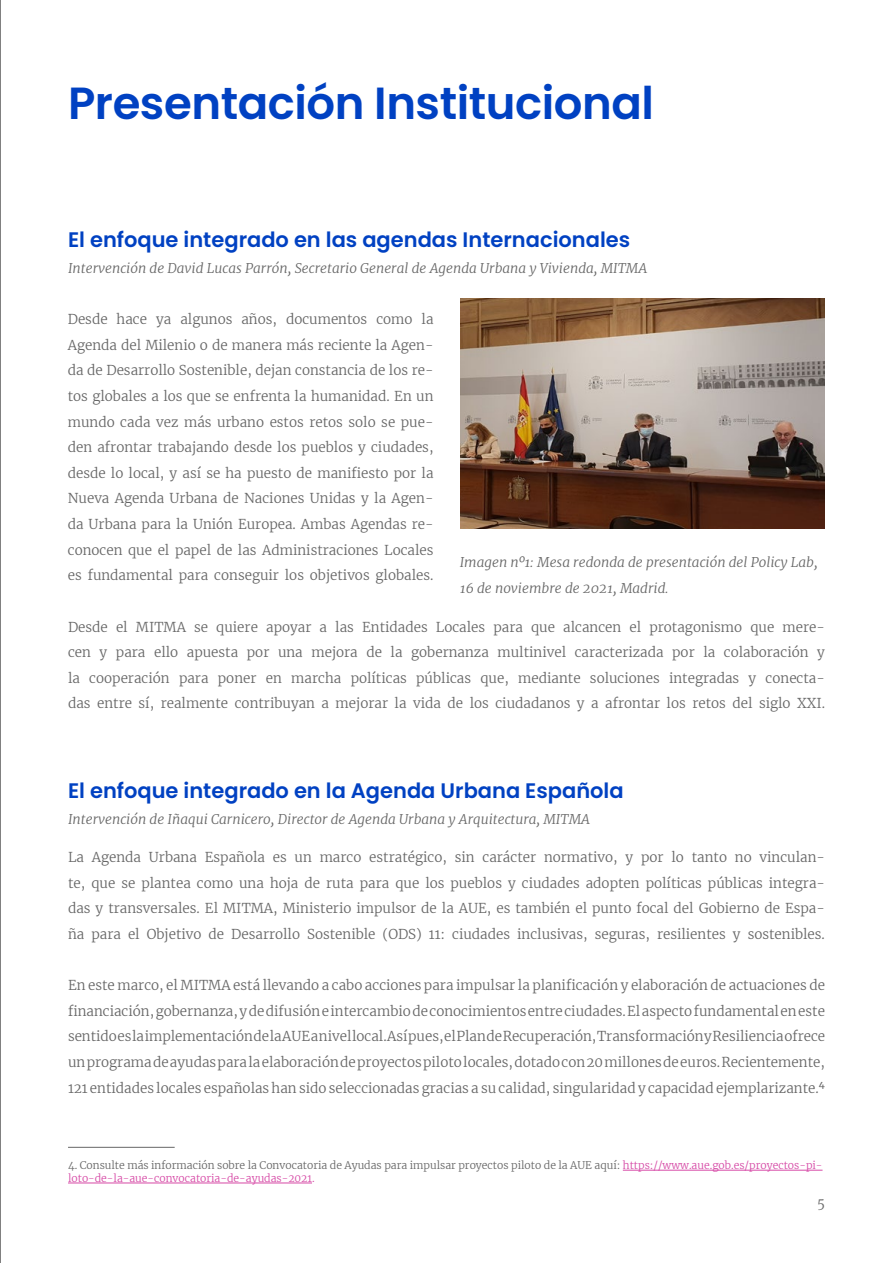
<style>
.page{position:relative;width:893px;height:1263px;background:#fff}
.page>*{position:absolute;margin:0;border:0;box-sizing:border-box;transform-origin:0 0}
.t1{font:600 45px "Poppins";letter-spacing:-.01em;color:#0041c2}
.t2{font:600 21px "Poppins";color:#0041c2}
.t3{font:300 13.5px/25.7px "Merriweather";color:#666;text-align:justify}
.t4{font:italic 300 13.5px/25.7px "Merriweather";color:#666}
.t5{font:300 10.5px/12.8px "Merriweather";color:#666}
.s1{color:#d649a6}
</style>
<div class="page">
<img style="left:460px;top:299px;width:365px;height:229px">
<hr style="left:623px;top:1170px;width:199px;height:1px;background:#d649a6">
<hr style="left:68px;top:1183px;width:244px;height:1px;background:#d649a6">
<hr style="left:68px;top:1147px;width:107px;height:1px;background:#666">
<hr style="left:0;top:0;width:1px;height:1263px;background:#000">
<h1 class="t1" style="left:68px;top:77px;width:587px">Presentación Institucional</h1>
<h2 class="t2" style="left:68px;top:228px;width:564px">El enfoque integrado en las agendas Internacionales</h2>
<p class="t4" style="left:68px;top:255px;width:581px">Intervención de David Lucas Parrón, Secretario General de Agenda Urbana y Vivienda, MITMA</p>
<p class="t3" style="left:68px;top:306px;width:367px">Desde hace ya algunos años, documentos como la Agenda del Milenio o de manera más reciente la Agen&shy;da de Desarrollo Sostenible, dejan constancia de los re&shy;tos globales a los que se enfrenta la humanidad. En un mundo cada vez más urbano estos retos solo se pue&shy;den afrontar trabajando desde los pueblos y ciudades, desde lo local, y así se ha puesto de manifiesto por la Nueva Agenda Urbana de Naciones Unidas y la Agen&shy;da Urbana para la Unión Europea. Ambas Agendas re&shy;conocen que el papel de las Administraciones Locales es fundamental para conseguir los objetivos globales.</p>
<p class="t4" style="left:460px;top:549px;width:360px">Imagen nº1: Mesa redonda de presentación del Policy Lab,<br>16 de noviembre de 2021, Madrid.</p>
<p class="t3" style="left:68px;top:613px;width:758px">Desde el MITMA se quiere apoyar a las Entidades Locales para que alcancen el protagonismo que mere&shy;cen y para ello apuesta por una mejora de la gobernanza multinivel caracterizada por la colaboración y la cooperación para poner en marcha políticas públicas que, mediante soluciones integradas y conecta&shy;das entre sí, realmente contribuyan a mejorar la vida de los ciudadanos y a afrontar los retos del siglo XXI.</p>
<h2 class="t2" style="left:68px;top:778px;width:557px">El enfoque integrado en la Agenda Urbana Española</h2>
<p class="t4" style="left:68px;top:805px;width:523px">Intervención de Iñaqui Carnicero, Director de Agenda Urbana y Arquitectura, MITMA</p>
<p class="t3" style="left:68px;top:844px;width:758px">La Agenda Urbana Española es un marco estratégico, sin carácter normativo, y por lo tanto no vinculan&shy;te, que se plantea como una hoja de ruta para que los pueblos y ciudades adopten políticas públicas integra&shy;das y transversales. El MITMA, Ministerio impulsor de la AUE, es también el punto focal del Gobierno de Espa&shy;ña para el Objetivo de Desarrollo Sostenible (ODS) 11: ciudades inclusivas, seguras, resilientes y sostenibles.</p>
<p class="t3" style="left:68px;top:972px;width:759px">En este marco, el MITMA está llevando a cabo acciones para impulsar la planificación y elaboración de actuaciones de financiación, gobernanza, y de difusión e intercambio de conocimientos entre ciudades. El aspecto fundamental en este sentido es la implementación de la AUE a nivel local. Así pues, el Plan de Recuperación, Transformación y Resiliencia ofrece un programa de ayudas para la elaboración de proyectos piloto locales, dotado con 20 millones de euros. Recientemente, 121 entidades locales españolas han sido seleccionadas gracias a su calidad, singularidad y capacidad ejemplarizante.⁴</p>
<p class="t5" style="left:68px;top:1159px;width:756px">4. Consulte más información sobre la Convocatoria de Ayudas para impulsar proyectos piloto de la AUE aquí: <span class="s1">https://www.aue.gob.es/proyectos-pi&shy;loto-de-la-aue-convocatoria-de-ayudas-2021.</span></p>
<p class="t3" style="left:817px;top:1190px;width:9px">5</p>
</div>
